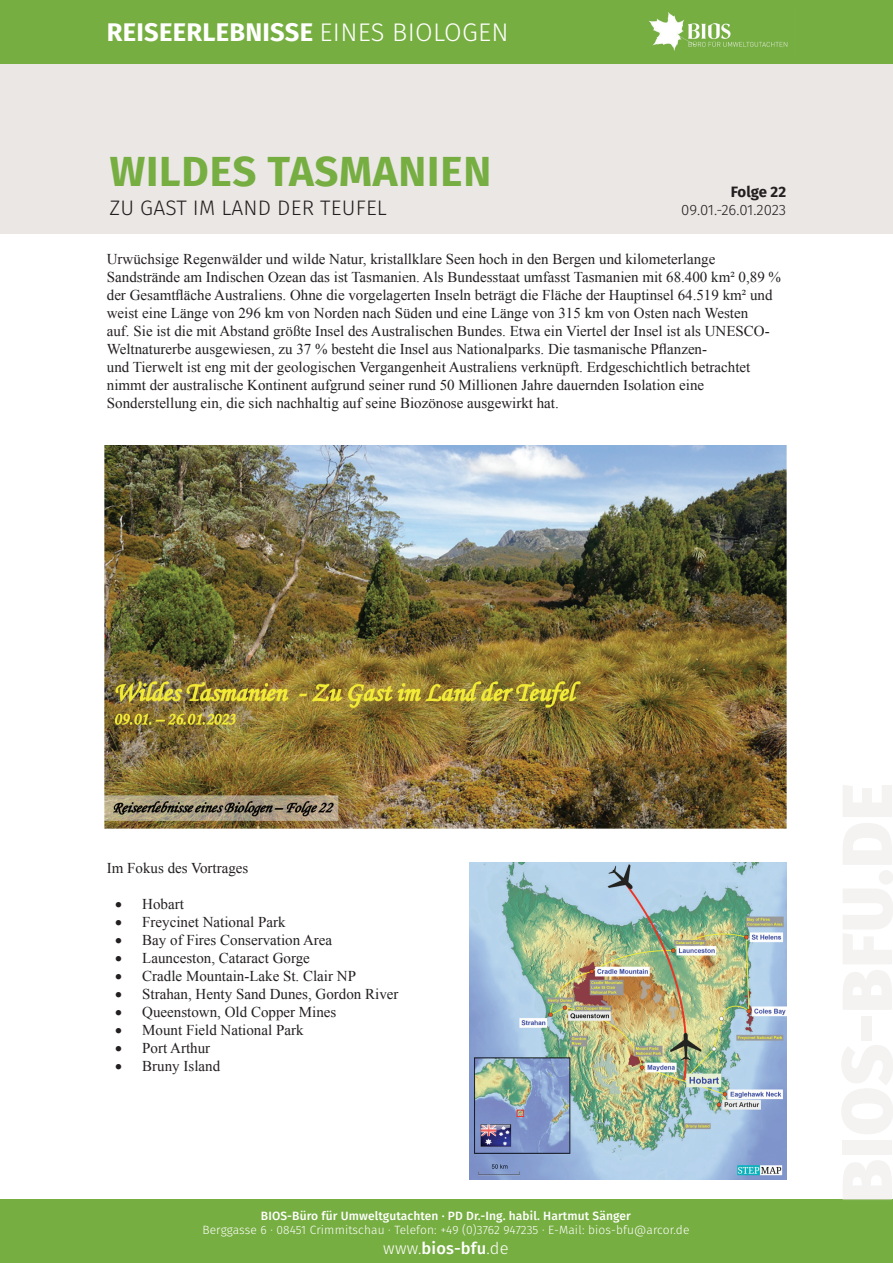
<style>
.page{position:relative;width:893px;height:1263px;background:#fff}
.page>*{position:absolute;margin:0;border:0;box-sizing:border-box;transform-origin:0 0}
.t1{font:700 42px "Fira Sans";letter-spacing:.02em;color:#77ae42}
.t2{font:700 25.5px "Fira Sans";letter-spacing:.01em;color:#fff}
.t3{font:300 21px "Fira Sans";letter-spacing:.01em;color:#231f20}
.t4{font:500 16.5px "Fira Sans";letter-spacing:.01em;color:#fff}
.t5{font:15px/18px "Times New Roman";color:#231f20}
.t6{font:300 15px "Fira Sans";letter-spacing:-.01em;color:#231f20}
.t7{font:700 15px "Fira Sans";color:#231f20}
.t8{font:300 12px "Fira Sans";letter-spacing:.01em;color:#fff}
.t9{font:500 12px "Fira Sans";letter-spacing:.01em;color:#fff}
.s1{font-weight:300}
</style>
<div class="page">
<img style="left:105px;top:445px;width:681px;height:383px">
<img style="left:470px;top:862px;width:317px;height:317px">
<div style="left:0;top:64px;width:893px;height:170px;background:#eae7e5"></div>
<div style="left:0;top:0;width:893px;height:64px;background:#77ae42"></div>
<img style="left:649px;top:12px;width:139px;height:39px">
<div style="left:0;top:1199px;width:893px;height:64px;background:#77ae42"></div>
<h2 class="t2" style="left:107px;top:11px;width:403px">REISEERLEBNISSE <span class="s1">EINES BIOLOGEN</span></h2>
<h1 class="t1" style="left:110px;top:136px;width:383px">WILDES TASMANIEN</h1>
<h3 class="t3" style="left:110px;top:193px;width:279px">ZU GAST IM LAND DER TEUFEL</h3>
<p class="t7" style="left:731px;top:179px;width:57px">Folge 22</p>
<p class="t6" style="left:681px;top:199px;width:106px">09.01.-26.01.2023</p>
<p class="t7" style="left:730px;top:179px;width:21px">F l</p>
<p class="t7" style="left:777px;top:179px;width:10px">0</p>
<p class="t6" style="left:688px;top:199px;width:68px">16.11.-03.12</p>
<p class="t6" style="left:780px;top:199px;width:8px">1</p>
<p class="t7" style="left:771px;top:179px;width:17px">19</p>
<p class="t6" style="left:669px;top:199px;width:118px">17.01 – 04.02.2020</p>
<p class="t5" style="left:107px;top:249px;width:676px">Urwüchsige Regenwälder und wilde Natur, kristallklare Seen hoch in den Bergen und kilometerlange Sandstrände am Indischen Ozean das ist Tasmanien. Als Bundesstaat umfasst Tasmanien mit 68.400 km² 0,89 % der Gesamtfläche Australiens. Ohne die vorgelagerten Inseln beträgt die Fläche der Hauptinsel 64.519 km² und weist eine Länge von 296 km von Norden nach Süden und eine Länge von 315 km von Osten nach Westen<br>auf. Sie ist die mit Abstand größte Insel des Australischen Bundes. Etwa ein Viertel der Insel ist als UNESCO-Weltnaturerbe ausgewiesen, zu 37 % besteht die Insel aus Nationalparks. Die tasmanische Pflanzen-<br>und Tierwelt ist eng mit der geologischen Vergangenheit Australiens verknüpft. Erdgeschichtlich betrachtet nimmt der australische Kontinent aufgrund seiner rund 50 Millionen Jahre dauernden Isolation eine Sonderstellung ein, die sich nachhaltig auf seine Biozönose ausgewirkt hat.</p>
<p class="t5" style="left:107px;top:859px;width:143px">Im Fokus des Vortrages</p>
<p class="t5" style="left:115px;top:895px;width:70px">• Hobart</p>
<p class="t5" style="left:115px;top:913px;width:172px">• Freycinet National Park</p>
<p class="t5" style="left:115px;top:931px;width:218px">• Bay of Fires Conservation Area</p>
<p class="t5" style="left:115px;top:949px;width:196px">• Launceston, Cataract Gorge</p>
<p class="t5" style="left:115px;top:967px;width:242px">• Cradle Mountain-Lake St. Clair NP</p>
<p class="t5" style="left:115px;top:985px;width:285px">• Strahan, Henty Sand Dunes, Gordon River</p>
<p class="t5" style="left:115px;top:1003px;width:223px">• Queenstown, Old Copper Mines</p>
<p class="t5" style="left:115px;top:1021px;width:190px">• Mount Field National Park</p>
<p class="t5" style="left:115px;top:1039px;width:96px">• Port Arthur</p>
<p class="t5" style="left:115px;top:1057px;width:106px">• Bruny Island</p>
<p class="t9" style="left:261px;top:1206px;width:372px">BIOS-Büro für Umweltgutachten · PD Dr.-Ing. habil. Hartmut Sänger</p>
<p class="t8" style="left:202px;top:1221px;width:488px">Berggasse 6 · 08451 Crimmitschau · Telefon: +49 (0)3762 947235 · E-Mail: bios-bfu@arcor.de</p>
<p class="t4" style="left:383px;top:1235px;width:127px"><span class="s1">www.</span>bios-bfu<span class="s1">.de</span></p>
</div>
